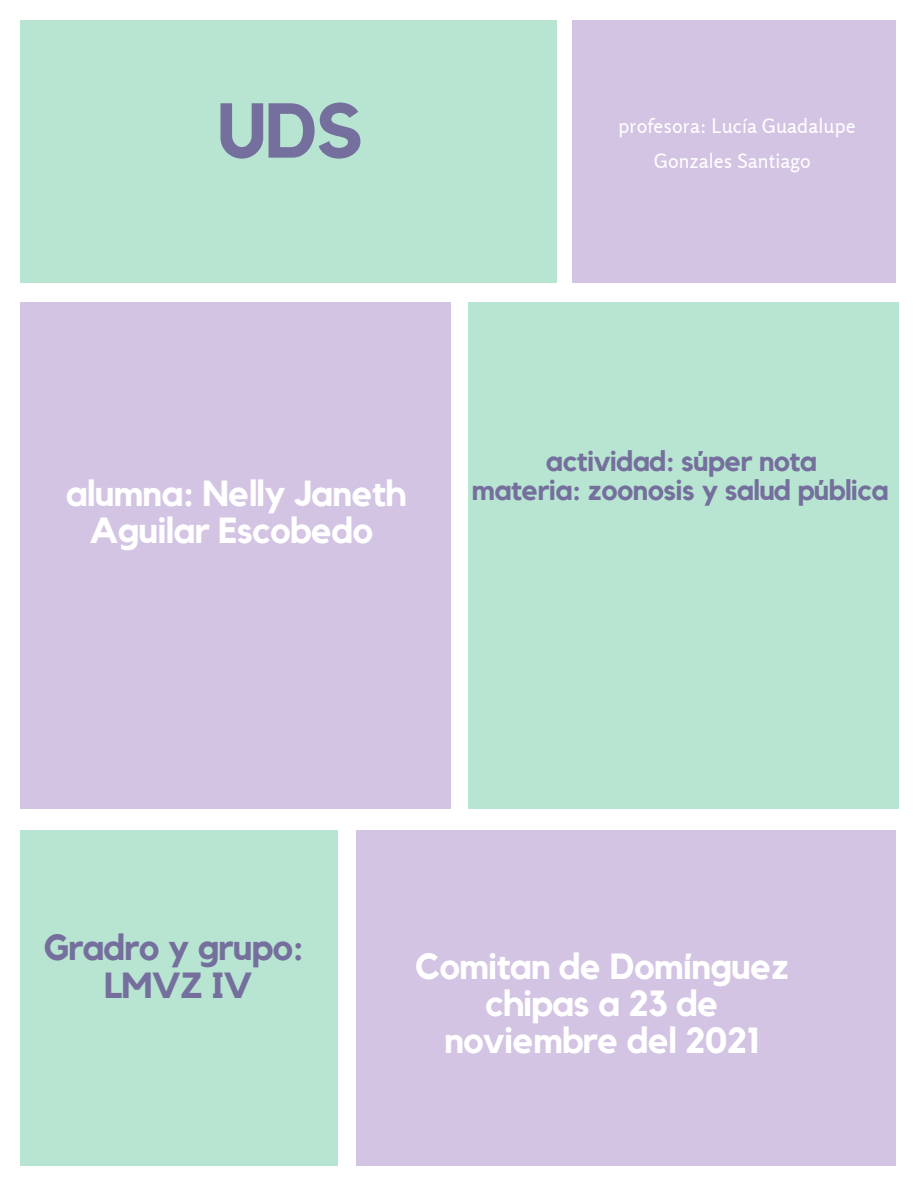
<style>
.page{position:relative;width:918px;height:1188px;background:#fff}
.page>*{position:absolute;margin:0;border:0;box-sizing:border-box;transform-origin:0 0}
.t1{font:700 76.65px "Kollektif";color:#756f9d}
.t2{font:700 36.3px/37.2px "Kollektif";letter-spacing:-.02em;color:#fff;text-align:center}
.t3{font:700 36.3px "Kollektif";letter-spacing:-.02em;color:#756f9d}
.t4{font:700 28.35px "Kollektif";letter-spacing:-.02em;color:#756f9d}
.t5{font:19.8px/35.4px "Rosario";letter-spacing:.01em;color:#fff;text-align:center}
</style>
<div class="page">
<div style="left:21px;top:21px;width:536px;height:262px;background:#b8e5d1"></div>
<div style="left:572px;top:21px;width:324px;height:262px;background:#d3c4e3"></div>
<div style="left:20px;top:303px;width:431px;height:506px;background:#d3c4e3"></div>
<div style="left:468px;top:303px;width:430px;height:506px;background:#b8e5d1"></div>
<div style="left:21px;top:831px;width:317px;height:335px;background:#b8e5d1"></div>
<div style="left:356px;top:831px;width:540px;height:335px;background:#d3c4e3"></div>
<p class="t1" style="left:217px;top:96px;width:147px">UDS</p>
<p class="t5" style="left:618px;top:108px;width:239px">profesora: Lucía Guadalupe<br>Gonzales Santiago</p>
<p class="t2" style="left:66px;top:476px;width:342px">alumna: Nelly Janeth<br>Aguilar Escobedo</p>
<p class="t4" style="left:546px;top:448px;width:273px">actividad: súper nota</p>
<p class="t4" style="left:472px;top:477px;width:418px">materia: zoonosis y salud pública</p>
<p class="t3" style="left:44px;top:931px;width:262px">Gradro y grupo:</p>
<p class="t3" style="left:104px;top:968px;width:150px">LMVZ IV</p>
<p class="t2" style="left:415px;top:949px;width:376px">Comitan de Domínguez chipas a 23 de noviembre del 2021</p>
</div>
